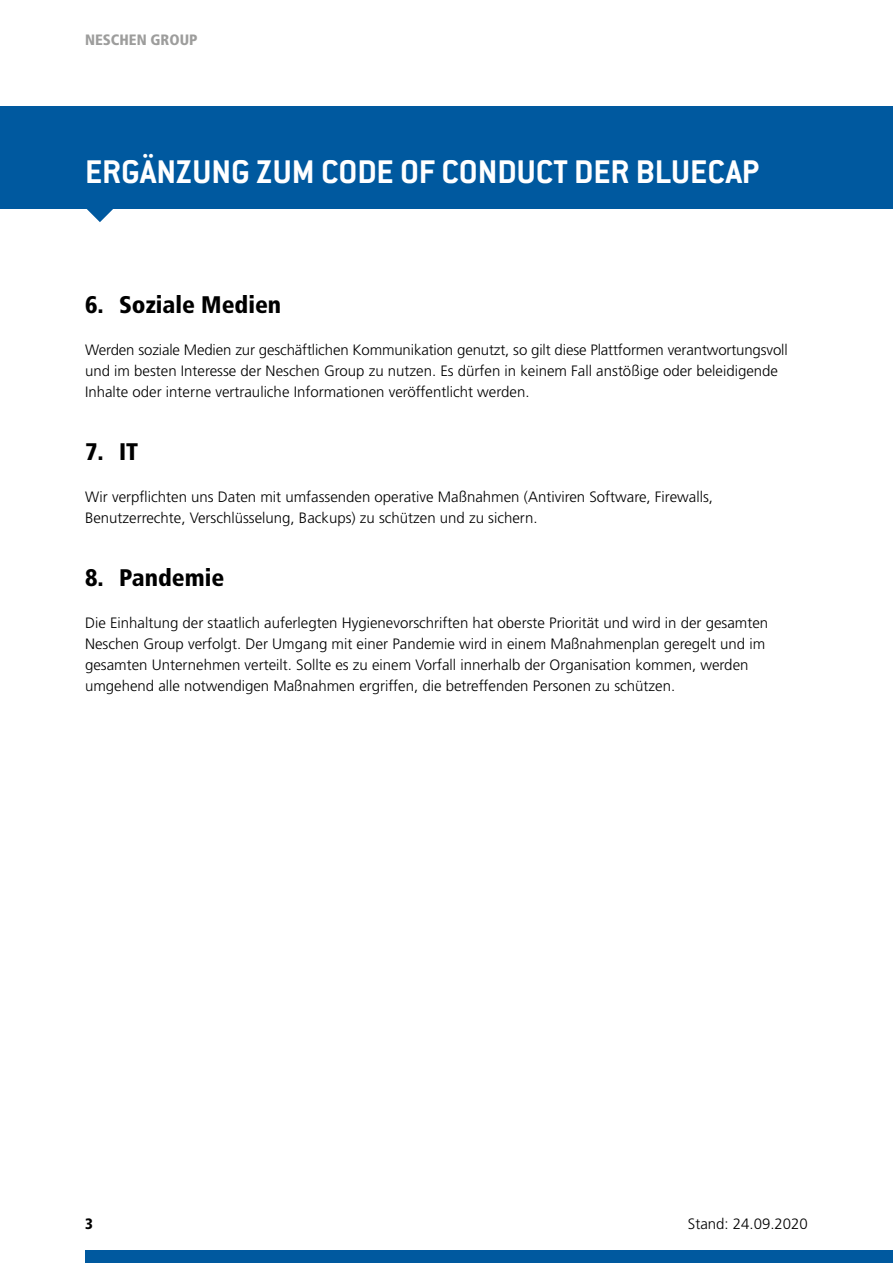
<style>
.page{position:relative;width:893px;height:1263px;background:#fff}
.page>*{position:absolute;margin:0;border:0;box-sizing:border-box;transform-origin:0 0}
.t1{font:700 36px "Conduit ITC Std";color:#fff}
.t2{font:900 condensed 24px "Frutiger LT Std";color:#000}
.t3{font:300 15px/21px "Frutiger LT Std";color:#000}
.t4{font:900 condensed 15px "Frutiger LT Std";color:#9d9d9c}
.t5{font:900 condensed 15px "Frutiger LT Std";color:#000}
</style>
<div class="page">
<div style="left:85px;top:1250px;width:808px;height:13px;background:#00599f"></div>
<div style="left:0;top:106px;width:893px;height:102px;background:#00599f"></div>
<svg style="left:85px;top:208px;width:30px;height:14px"></svg>
<p class="t4" style="left:85px;top:31px;width:114px">NESCHEN GROUP</p>
<h1 class="t1" style="left:85px;top:150px;width:676px">ERGÄNZUNG ZUM CODE OF CONDUCT DER BLUECAP</h1>
<h2 class="t2" style="left:85px;top:290px;width:198px">6. Soziale Medien</h2>
<p class="t3" style="left:85px;top:339px;width:704px">Werden soziale Medien zur geschäftlichen Kommunikation genutzt, so gilt diese Plattformen verantwortungsvoll und im besten Interesse der Neschen Group zu nutzen. Es dürfen in keinem Fall anstößige oder beleidigende<br>Inhalte oder interne vertrauliche Informationen veröffentlicht werden.</p>
<h2 class="t2" style="left:85px;top:437px;width:55px">7. IT</h2>
<p class="t3" style="left:85px;top:486px;width:629px">Wir verpflichten uns Daten mit umfassenden operative Maßnahmen (Antiviren Software, Firewalls,<br>Benutzerrechte, Verschlüsselung, Backups) zu schützen und zu sichern.</p>
<h2 class="t2" style="left:85px;top:563px;width:141px">8. Pandemie</h2>
<p class="t3" style="left:85px;top:612px;width:685px">Die Einhaltung der staatlich auferlegten Hygienevorschriften hat oberste Priorität und wird in der gesamten Neschen Group verfolgt. Der Umgang mit einer Pandemie wird in einem Maßnahmenplan geregelt und im gesamten Unternehmen verteilt. Sollte es zu einem Vorfall innerhalb der Organisation kommen, werden umgehend alle notwendigen Maßnahmen ergriffen, die betreffenden Personen zu schützen.</p>
<p class="t5" style="left:85px;top:1215px;width:9px">3</p>
<p class="t3" style="left:688px;top:1213px;width:122px">Stand: 24.09.2020</p>
</div>
